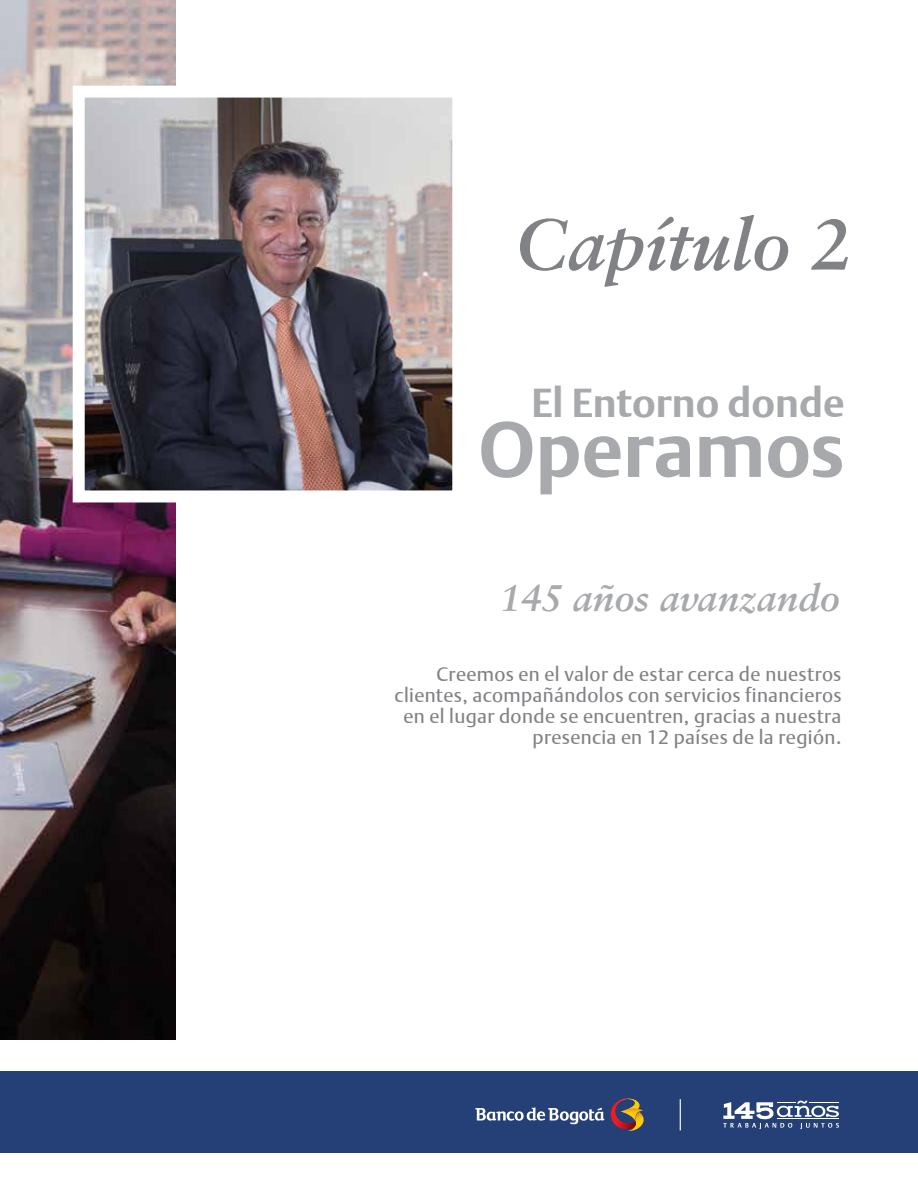
<style>
.page{position:relative;width:918px;height:1188px;background:#fff}
.page>*{position:absolute;margin:0;border:0;box-sizing:border-box;transform-origin:0 0}
.t1{font:700 77.4px "DTL Argo T";color:#a7a9ac}
.t2{font:italic 700 72px "Sabon LT Std";letter-spacing:-.005em;color:#808285}
.t3{font:700 40.2px "DTL Argo T";color:#a7a9ac}
.t4{font:italic 700 37.5px "Sabon LT Std";color:#a7a9ac}
.t5{font:19.5px/21px "DTL Argo T";letter-spacing:.02em;color:#808285;text-align:right}
</style>
<div class="page">
<img style="left:0;top:0;width:176px;height:1040px">
<div style="left:0;top:1071px;width:918px;height:81px;background:#244077"></div>
<svg style="left:723px;top:1101px;width:116px;height:28px"></svg>
<svg style="left:475px;top:1107px;width:129px;height:17px"></svg>
<svg style="left:610px;top:1099px;width:34px;height:32px"></svg>
<hr style="left:680px;top:1099px;width:1px;height:31px;background:#fff">
<img style="left:86px;top:99px;width:365px;height:390px">
<div style="left:73px;top:86px;width:391px;height:416px;border:12px solid #fff"></div>
<h2 class="t2" style="left:515px;top:201px;width:337px">Capítulo 2</h2>
<h3 class="t3" style="left:531px;top:379px;width:315px">El Entorno donde</h3>
<h1 class="t1" style="left:479px;top:404px;width:367px">Operamos</h1>
<h3 class="t4" style="left:500px;top:575px;width:342px">145 años avanzando</h3>
<p class="t5" style="left:395px;top:663px;width:448px">Creemos en el valor de estar cerca de nuestros clientes, acompañándolos con servicios financieros en el lugar donde se encuentren, gracias a nuestra presencia en 12 países de la región.</p>
</div>
